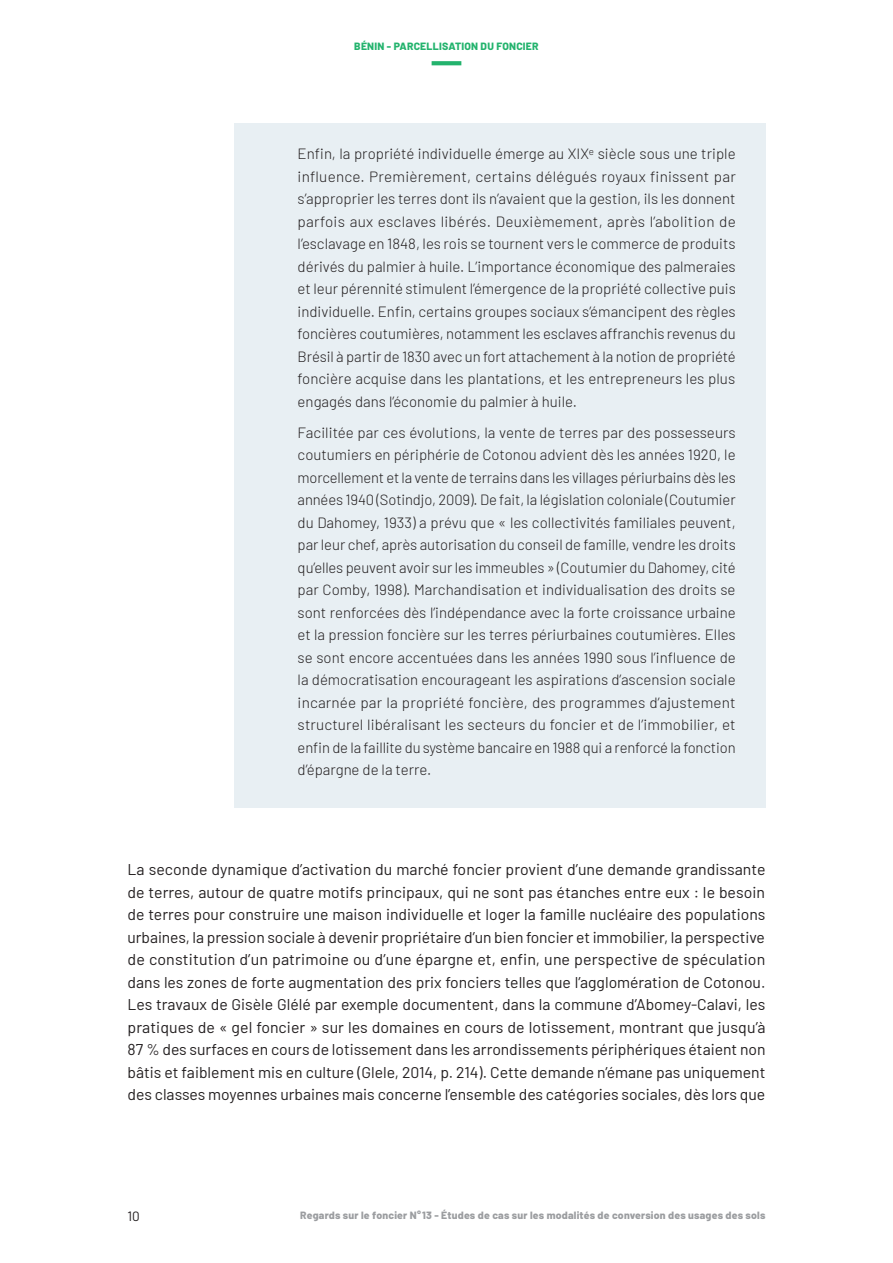
<style>
.page{position:relative;width:893px;height:1263px;background:#fff}
.page>*{position:absolute;margin:0;border:0;box-sizing:border-box;transform-origin:0 0}
.t1{font:15.6px/22.5px "Barlow";color:#231f20;text-align:justify}
.t2{font:300 14.85px/22.5px "Barlow";color:#231f20;text-align:justify}
.t3{font:13.5px "Barlow";color:#231f20}
.t4{font:800 10.5px "Barlow";letter-spacing:.02em;color:#9b9da0}
.t5{font:800 10.5px "Barlow";letter-spacing:.02em;color:#23b36d}
</style>
<div class="page">
<svg style="left:432px;top:61px;width:29px;height:4px"></svg>
<div style="left:234px;top:123px;width:531px;height:685px;background:#e8eff3"></div>
<p class="t5" style="left:354px;top:38px;width:186px">BÉNIN - PARCELLISATION DU FONCIER</p>
<p class="t2" style="left:298px;top:142px;width:440px">Enfin, la propriété individuelle émerge au XIX<sup>e</sup> siècle sous une triple influence. Premièrement, certains délégués royaux finissent par s’approprier les terres dont ils n’avaient que la gestion, ils les donnent parfois aux esclaves libérés. Deuxièmement, après l’abolition de l’esclavage en 1848, les rois se tournent vers le commerce de produits dérivés du palmier à huile. L’importance économique des palmeraies et leur pérennité stimulent l’émergence de la propriété collective puis individuelle. Enfin, certains groupes sociaux s’émancipent des règles foncières coutumières, notamment les esclaves affranchis revenus du Brésil à partir de 1830 avec un fort attachement à la notion de propriété foncière acquise dans les plantations, et les entrepreneurs les plus engagés dans l’économie du palmier à huile.</p>
<p class="t2" style="left:298px;top:420px;width:440px">Facilitée par ces évolutions, la vente de terres par des possesseurs coutumiers en périphérie de Cotonou advient dès les années 1920, le morcellement et la vente de terrains dans les villages périurbains dès les années 1940 (Sotindjo, 2009). De fait, la législation coloniale (Coutumier du Dahomey, 1933) a prévu que « les collectivités familiales peuvent, par leur chef, après autorisation du conseil de famille, vendre les droits qu’elles peuvent avoir sur les immeubles » (Coutumier du Dahomey, cité par Comby, 1998). Marchandisation et individualisation des droits se sont renforcées dès l’indépendance avec la forte croissance urbaine et la pression foncière sur les terres périurbaines coutumières. Elles se sont encore accentuées dans les années 1990 sous l’influence de la démocratisation encourageant les aspirations d’ascension sociale incarnée par la propriété foncière, des programmes d’ajustement structurel libéralisant les secteurs du foncier et de l’immobilier, et enfin de la faillite du système bancaire en 1988 qui a renforcé la fonction d’épargne de la terre.</p>
<p class="t1" style="left:128px;top:857px;width:640px">La seconde dynamique d’activation du marché foncier provient d’une demande grandissante de terres, autour de quatre motifs principaux, qui ne sont pas étanches entre eux : le besoin de terres pour construire une maison individuelle et loger la famille nucléaire des populations urbaines, la pression sociale à devenir propriétaire d’un bien foncier et immobilier, la perspective de constitution d’un patrimoine ou d’une épargne et, enfin, une perspective de spéculation dans les zones de forte augmentation des prix fonciers telles que l’agglomération de Cotonou.<br>Les travaux de Gisèle Glélé par exemple documentent, dans la commune d’Abomey-Calavi, les pratiques de « gel foncier » sur les domaines en cours de lotissement, montrant que jusqu’à 87 % des surfaces en cours de lotissement dans les arrondissements périphériques étaient non bâtis et faiblement mis en culture (Glele, 2014, p. 214). Cette demande n’émane pas uniquement des classes moyennes urbaines mais concerne l’ensemble des catégories sociales, dès lors que</p>
<p class="t3" style="left:128px;top:1207px;width:14px">10</p>
<p class="t4" style="left:300px;top:1208px;width:467px">Regards sur le foncier N°13 - Études de cas sur les modalités de conversion des usages des sols</p>
</div>
